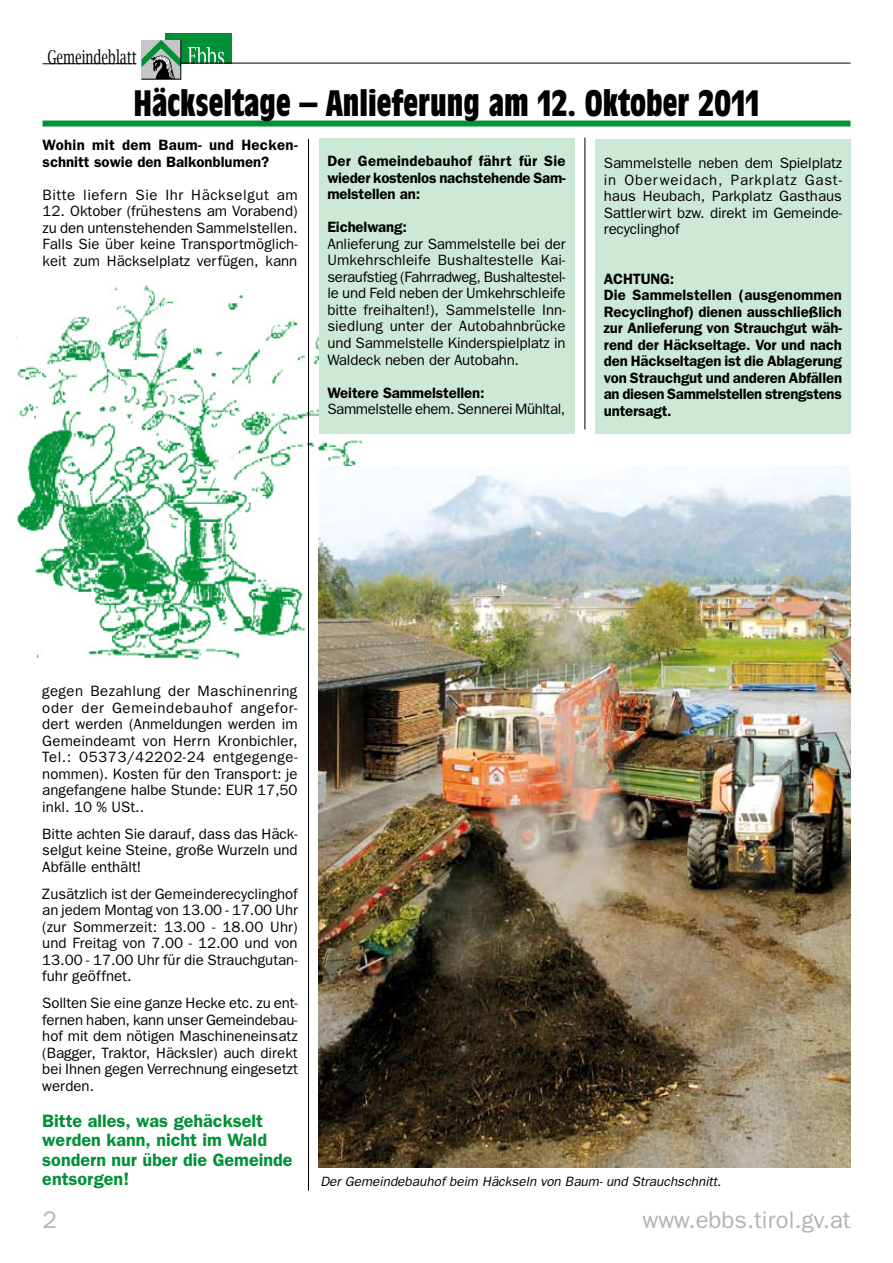
<style>
.page{position:relative;width:893px;height:1263px;background:#fff}
.page>*{position:absolute;margin:0;border:0;box-sizing:border-box;transform-origin:0 0}
.t1{font:700 condensed 36px "Antique Olive";color:#000}
.t2{font:24px "Franklin Gothic";color:#b1b3b4}
.t3{font:19.05px "Lucida Bright";color:#000;scale:.66 1}
.t4{font:600 18px/19.5px "Franklin Gothic";color:#009036}
.t5{font:15px/16.5px "Franklin Gothic";color:#000;text-align:justify}
.t6{font:600 15px/16.5px "Franklin Gothic";letter-spacing:-.01em;color:#000}
.t7{font:15px "Franklin Gothic";letter-spacing:-.025em;color:#000}
.t8{font:15px "Franklin Gothic";letter-spacing:.035em;color:#000}
.t9{font:italic 13.5px "Franklin Gothic";color:#000}
</style>
<div class="page">
<div style="left:165px;top:33px;width:67px;height:31px;background:#009036"></div>
<hr style="left:43px;top:63px;width:93px;height:1px;background:#000">
<svg style="left:188px;top:47px;width:36px;height:16px"></svg>
<svg style="left:141px;top:40px;width:40px;height:40px;background:#769483"></svg>
<hr style="left:181px;top:63px;width:669px;height:1px;background:#000">
<div style="left:43px;top:121px;width:807px;height:6px;background:#009036"></div>
<hr style="left:585px;top:137px;width:1px;height:292px;background:#000">
<img style="left:16px;top:286px;width:346px;height:380px">
<img style="left:319px;top:466px;width:531px;height:702px">
<div style="left:319px;top:138px;width:255px;height:296px;background:#cce9d7"></div>
<hr style="left:308px;top:139px;width:1px;height:1052px;background:#000">
<div style="left:595px;top:139px;width:255px;height:295px;background:#cce9d7"></div>
<p class="t3" style="left:47px;top:46px;width:137px">Gemeindeblatt</p>
<h1 class="t1" style="left:134px;top:84px;width:627px">Häckseltage – Anlieferung am 12. Oktober 2011</h1>
<p class="t6" style="left:43px;top:136px;width:257px">Wohin mit dem Baum- und Hecken&shy;schnitt sowie den Balkonblumen?</p>
<p class="t8" style="left:43px;top:186px;width:257px">Bitte liefern Sie Ihr Häckselgut am</p>
<p class="t5" style="left:43px;top:203px;width:257px">12. Oktober (frühestens am Vorabend) zu den untenstehenden Sammelstellen.<br>Falls Sie über keine Transportmöglich&shy;keit zum Häckselplatz verfügen, kann</p>
<p class="t6" style="left:327px;top:153px;width:240px;text-align:justify">Der Gemeindebauhof fährt für Sie wieder kostenlos nachstehende Sam&shy;melstellen an:</p>
<p class="t6" style="left:327px;top:219px;width:81px">Eichelwang:</p>
<p class="t5" style="left:327px;top:235px;width:240px">Anlieferung zur Sammelstelle bei der Umkehrschleife Bushaltestelle Kai&shy;seraufstieg (Fahrradweg, Bushaltestel&shy;le und Feld neben der Umkehrschleife bitte freihalten!), Sammelstelle Inn&shy;siedlung unter der Autobahnbrücke und Sammelstelle Kinderspielplatz in Waldeck neben der Autobahn.</p>
<p class="t6" style="left:327px;top:384px;width:159px">Weitere Sammelstellen:</p>
<p class="t7" style="left:327px;top:400px;width:239px">Sammelstelle ehem. Sennerei Mühltal,</p>
<p class="t5" style="left:604px;top:154px;width:240px">Sammelstelle neben dem Spielplatz in Oberweidach, Parkplatz Gast&shy;haus Heubach, Parkplatz Gasthaus Sattlerwirt bzw. direkt im Gemeinde&shy;recyclinghof</p>
<p class="t6" style="left:604px;top:270px;width:240px">ACHTUNG:<br>Die Sammelstellen (ausgenommen<br>Recyclinghof) dienen ausschließlich zur Anlieferung von Strauchgut wäh&shy;rend der Häckseltage. Vor und nach den Häckseltagen ist die Ablagerung von Strauchgut und anderen Abfällen an diesen Sammelstellen strengstens untersagt.</p>
<p class="t5" style="left:42px;top:682px;width:257px">gegen Bezahlung der Maschinenring oder der Gemeindebauhof angefor&shy;dert werden (Anmeldungen werden im Gemeindeamt von Herrn Kronbichler, Tel.: 05373/42202-24 entgegenge&shy;nommen). Kosten für den Transport: je angefangene halbe Stunde: EUR 17,50 inkl. 10 % USt..</p>
<p class="t5" style="left:42px;top:825px;width:257px">Bitte achten Sie darauf, dass das Häck&shy;selgut keine Steine, große Wurzeln und Abfälle enthält!</p>
<p class="t5" style="left:42px;top:885px;width:257px">Zusätzlich ist der Gemeinderecyclinghof an jedem Montag von 13.00 - 17.00 Uhr (zur Sommerzeit: 13.00 - 18.00 Uhr) und Freitag von 7.00 - 12.00 und von 13.00 - 17.00 Uhr für die Strauchgutan&shy;fuhr geöffnet.</p>
<p class="t5" style="left:42px;top:994px;width:257px">Sollten Sie eine ganze Hecke etc. zu ent&shy;fernen haben, kann unser Gemeindebau&shy;hof mit dem nötigen Maschineneinsatz (Bagger, Traktor, Häcksler) auch direkt bei Ihnen gegen Verrechnung eingesetzt werden.</p>
<p class="t4" style="left:42px;top:1110px;width:252px">Bitte alles, was gehäckselt werden kann, nicht im Wald sondern nur über die Gemeinde entsorgen!</p>
<p class="t9" style="left:320px;top:1173px;width:402px">Der Gemeindebauhof beim Häckseln von Baum- und Strauchschnitt.</p>
<h2 class="t2" style="left:43px;top:1206px;width:16px">2</h2>
<h2 class="t2" style="left:642px;top:1206px;width:209px">www.ebbs.tirol.gv.at</h2>
</div>
